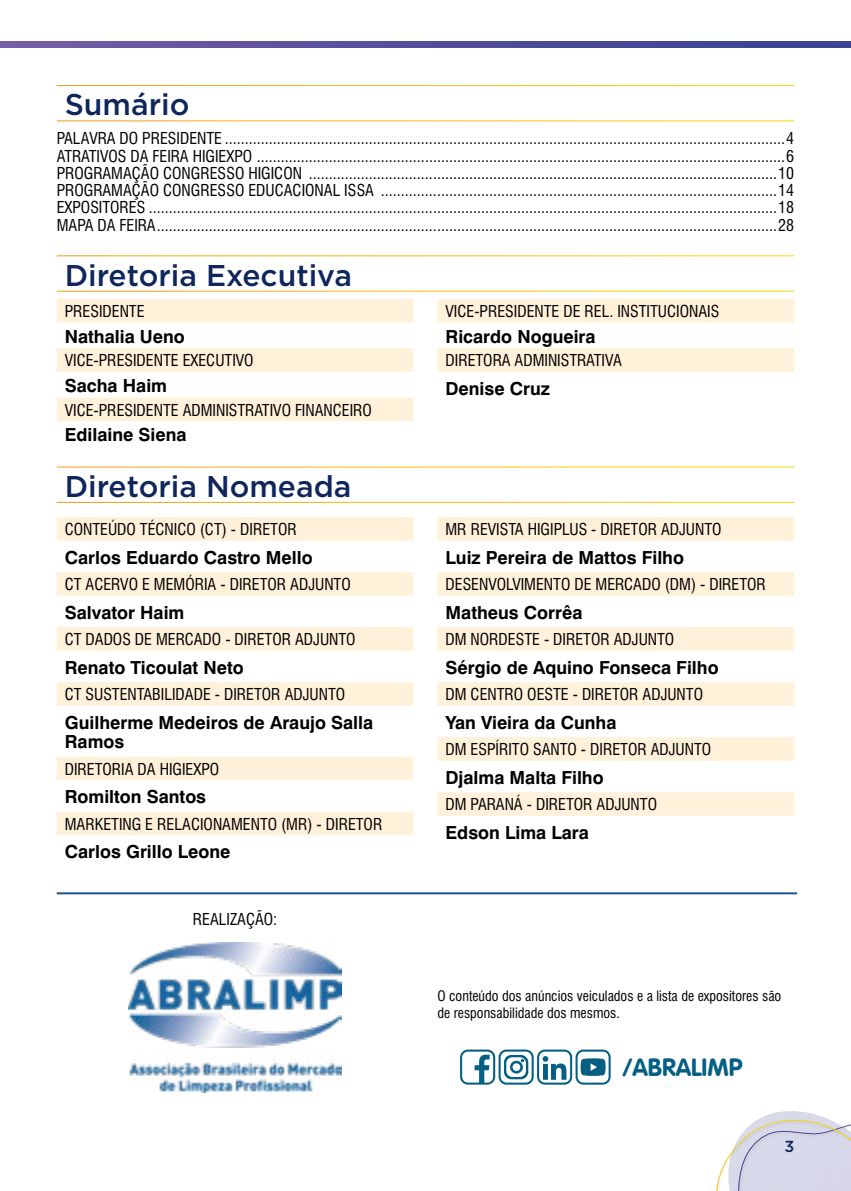
<style>
.page{position:relative;width:851px;height:1191px;background:#fff}
.page>*{position:absolute;margin:0;border:0;box-sizing:border-box;transform-origin:0 0}
.t1{font:500 30px "Gotham";color:#0f265c}
.t2{font:24.6px "VAG Rounded Bold";color:#055f82}
.t3{font:700 18px/19.4px "Swiss 721 BT";color:#000}
.t4{font:condensed 16px/17.2px "Swiss 721 BT";color:#000;text-align:justify}
.t5{font:500 16px "Gotham";color:#0f265c}
.t6{font:condensed 14px/16.8px "Swiss 721 BT";color:#000}
</style>
<div class="page">
<svg style="left:716px;top:1111px;width:134px;height:80px"></svg>
<svg style="left:3px;top:41px;width:847px;height:7px;background:#554e9b"></svg>
<svg style="left:1px;top:41px;width:2px;height:7px"></svg>
<svg style="left:57px;top:299px;width:356px;height:122px;fill:#fff1da"></svg>
<svg style="left:437px;top:299px;width:357px;height:73px"></svg>
<img style="left:129px;top:942px;width:212px;height:150px">
<svg style="left:460px;top:1049px;width:150px;height:35px"></svg>
<svg style="left:57px;top:517px;width:356px;height:318px"></svg>
<svg style="left:437px;top:517px;width:357px;height:299px"></svg>
<hr style="left:57px;top:892px;width:740px;height:2px;background:#1a5792">
<h1 class="t1" style="left:65px;top:85px;width:126px">Sumário</h1>
<p class="t4" style="left:57px;top:130px;width:739px">PALAVRA DO PRESIDENTE ............................................................................................................................................4<br>ATRATIVOS DA FEIRA HIGIEXPO ....................................................................................................................................6<br>PROGRAMAÇÃO CONGRESSO HIGICON .....................................................................................................................10<br>PROGRAMAÇÃO CONGRESSO EDUCACIONAL ISSA ...................................................................................................14<br>EXPOSITORES .............................................................................................................................................................18<br>MAPA DA FEIRA...........................................................................................................................................................28</p>
<h1 class="t1" style="left:65px;top:255px;width:289px">Diretoria Executiva</h1>
<p class="t4" style="left:65px;top:302px;width:81px">PRESIDENTE</p>
<p class="t3" style="left:65px;top:326px;width:122px">Nathalia Ueno</p>
<p class="t4" style="left:65px;top:352px;width:190px">VICE-PRESIDENTE EXECUTIVO</p>
<p class="t3" style="left:65px;top:376px;width:104px">Sacha Haim</p>
<p class="t4" style="left:65px;top:401px;width:309px">VICE-PRESIDENTE ADMINISTRATIVO FINANCEIRO</p>
<p class="t3" style="left:65px;top:425px;width:123px">Edilaine Siena</p>
<h1 class="t1" style="left:65px;top:466px;width:288px">Diretoria Nomeada</h1>
<p class="t4" style="left:65px;top:520px;width:233px">CONTEÚDO TÉCNICO (CT) - DIRETOR</p>
<p class="t3" style="left:65px;top:547px;width:249px">Carlos Eduardo Castro Mello</p>
<p class="t4" style="left:65px;top:575px;width:287px">CT ACERVO E MEMÓRIA - DIRETOR ADJUNTO</p>
<p class="t3" style="left:65px;top:602px;width:121px">Salvator Haim</p>
<p class="t4" style="left:65px;top:630px;width:292px">CT DADOS DE MERCADO - DIRETOR ADJUNTO</p>
<p class="t3" style="left:65px;top:657px;width:180px">Renato Ticoulat Neto</p>
<p class="t4" style="left:65px;top:685px;width:282px">CT SUSTENTABILIDADE - DIRETOR ADJUNTO</p>
<p class="t3" style="left:65px;top:712px;width:310px">Guilherme Medeiros de Araujo Salla<br>Ramos</p>
<p class="t4" style="left:65px;top:760px;width:156px">DIRETORIA DA HIGIEXPO</p>
<p class="t3" style="left:65px;top:787px;width:143px">Romilton Santos</p>
<p class="t4" style="left:65px;top:815px;width:319px">MARKETING E RELACIONAMENTO (MR) - DIRETOR</p>
<p class="t3" style="left:65px;top:842px;width:167px">Carlos Grillo Leone</p>
<p class="t4" style="left:193px;top:910px;width:86px">REALIZAÇÃO:</p>
<p class="t4" style="left:445px;top:302px;width:275px">VICE-PRESIDENTE DE REL. INSTITUCIONAIS</p>
<p class="t3" style="left:445px;top:326px;width:152px">Ricardo Nogueira</p>
<p class="t4" style="left:445px;top:352px;width:178px">DIRETORA ADMINISTRATIVA</p>
<p class="t3" style="left:445px;top:378px;width:106px">Denise Cruz</p>
<p class="t4" style="left:445px;top:520px;width:277px">MR REVISTA HIGIPLUS - DIRETOR ADJUNTO</p>
<p class="t3" style="left:445px;top:547px;width:240px">Luiz Pereira de Mattos Filho</p>
<p class="t4" style="left:445px;top:575px;width:322px">DESENVOLVIMENTO DE MERCADO (DM) - DIRETOR</p>
<p class="t3" style="left:445px;top:602px;width:138px">Matheus Corrêa</p>
<p class="t4" style="left:445px;top:630px;width:230px">DM NORDESTE - DIRETOR ADJUNTO</p>
<p class="t3" style="left:445px;top:657px;width:275px">Sérgio de Aquino Fonseca Filho</p>
<p class="t4" style="left:445px;top:685px;width:259px">DM CENTRO OESTE - DIRETOR ADJUNTO</p>
<p class="t3" style="left:445px;top:712px;width:172px">Yan Vieira da Cunha</p>
<p class="t4" style="left:445px;top:740px;width:267px">DM ESPÍRITO SANTO - DIRETOR ADJUNTO</p>
<p class="t3" style="left:445px;top:767px;width:160px">Djalma Malta Filho</p>
<p class="t4" style="left:445px;top:795px;width:213px">DM PARANÁ - DIRETOR ADJUNTO</p>
<p class="t3" style="left:445px;top:822px;width:145px">Edson Lima Lara</p>
<p class="t6" style="left:437px;top:987px;width:345px">O conteúdo dos anúncios veiculados e a lista de expositores são de responsabilidade dos mesmos.</p>
<h2 class="t2" style="left:622px;top:1052px;width:121px">/ABRALIMP</h2>
<p class="t5" style="left:784px;top:1136px;width:11px">3</p>
</div>
